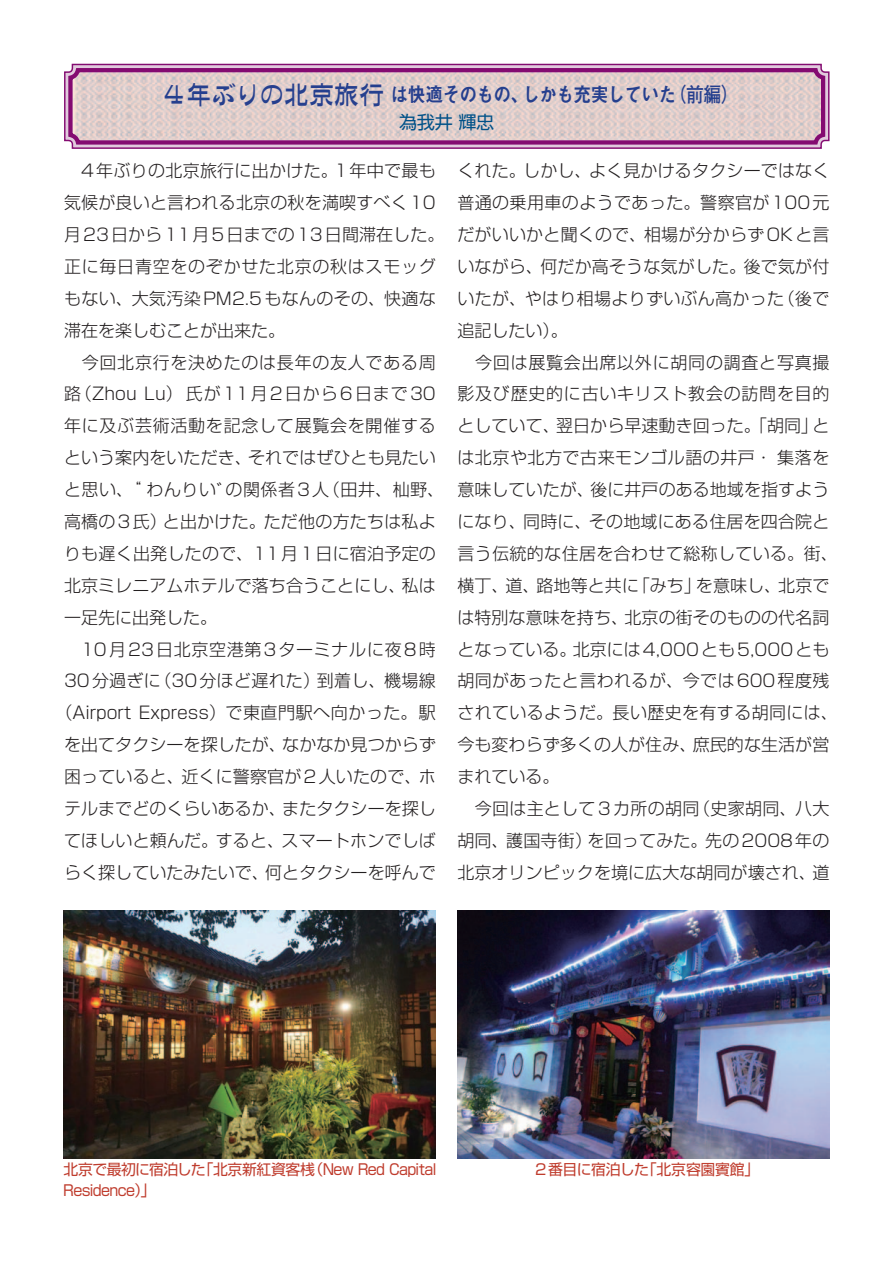
<style>
.page{position:relative;width:893px;height:1263px;background:#fff}
.page>*{position:absolute;margin:0;border:0;box-sizing:border-box;transform-origin:0 0}
.t1{font:20.4px "Midashi Go Pro MB31";letter-spacing:-.05em;color:#253f8e;scale:.87 1}
.t2{font:18px "Shin Go Pro";color:#005188}
.t3{font:300 16.95px/32px "Shin Go Pro";letter-spacing:.01em;color:#231f20}
.t4{font:300 16.95px "Shin Go Pro";letter-spacing:.045em;color:#231f20}
.t5{font:300 16.95px "Shin Go Pro";letter-spacing:.055em;color:#231f20}
.t6{font:300 16.95px "Shin Go Pro";letter-spacing:.03em;color:#231f20}
.t7{font:300 16.95px "Shin Go Pro";letter-spacing:.04em;color:#231f20}
.t8{font:14.85px/21.3px "Shin Go Pro";letter-spacing:-.035em;color:#bf3c2d}
.s1{font-family:"DF Ga Gei W6 WINP RKSJ H";font-size:25.5px}
.s2{font-family:"Futo Go B101 Pro";font-weight:700}
</style>
<div class="page">
<img style="left:64px;top:910px;width:372px;height:248px">
<svg style="left:64px;top:63px;width:766px;height:86px;background:#dbc5c8"></svg>
<div style="left:68px;top:68px;width:757px;height:77px;border:4px solid #840b71;border-radius:7px"></div>
<img style="left:457px;top:910px;width:372px;height:248px">
<p class="t1" style="left:164px;top:78px;width:662px"><span class="s1">4年ぶりの北京旅行</span>は快適そのもの、しかも充実していた<span class="s2">（前編）</span></p>
<p class="t2" style="left:399px;top:107px;width:96px">為我井 輝忠</p>
<p class="t3" style="left:64px;top:153px;width:373px">　4年ぶりの北京旅行に出かけた。1年中で最も</p>
<p class="t3" style="left:64px;top:185px;width:373px">気候が良いと言われる北京の秋を満喫すべく10</p>
<p class="t3" style="left:64px;top:216px;width:382px">月23日から11月5日までの13日間滞在した。</p>
<p class="t4" style="left:64px;top:252px;width:373px">正に毎日青空をのぞかせた北京の秋はスモッグ</p>
<p class="t3" style="left:64px;top:280px;width:373px">もない、大気汚染PM2.5もなんのその、快適な</p>
<p class="t3" style="left:64px;top:312px;width:223px">滞在を楽しむことが出来た。</p>
<p class="t4" style="left:64px;top:348px;width:373px">　今回北京行を決めたのは長年の友人である周</p>
<p class="t5" style="left:64px;top:380px;width:373px">路（Zhou Lu）氏が11月2日から6日まで30</p>
<p class="t4" style="left:64px;top:412px;width:373px">年に及ぶ芸術活動を記念して展覧会を開催する</p>
<p class="t3" style="left:64px;top:440px;width:373px">という案内をいただき、それではぜひとも見たい</p>
<p class="t6" style="left:64px;top:476px;width:382px">と思い、“ わんりい゛の関係者3人（田井、杣野、</p>
<p class="t3" style="left:64px;top:503px;width:373px">高橋の3氏）と出かけた。ただ他の方たちは私よ</p>
<p class="t3" style="left:64px;top:535px;width:373px">りも遅く出発したので、11月1日に宿泊予定の</p>
<p class="t3" style="left:64px;top:567px;width:373px">北京ミレニアムホテルで落ち合うことにし、私は</p>
<p class="t3" style="left:64px;top:599px;width:155px">一足先に出発した。</p>
<p class="t7" style="left:64px;top:635px;width:373px">　10月23日北京空港第3ターミナルに夜8時</p>
<p class="t3" style="left:64px;top:663px;width:373px">30分過ぎに（30分ほど遅れた）到着し、機場線</p>
<p class="t3" style="left:56px;top:695px;width:382px">（Airport Express）で東直門駅へ向かった。駅</p>
<p class="t3" style="left:64px;top:727px;width:373px">を出てタクシーを探したが、なかなか見つからず</p>
<p class="t3" style="left:64px;top:759px;width:373px">困っていると、近くに警察官が2人いたので、ホ</p>
<p class="t3" style="left:64px;top:790px;width:373px">テルまでどのくらいあるか、またタクシーを探し</p>
<p class="t3" style="left:64px;top:822px;width:373px">てほしいと頼んだ。すると、スマートホンでしば</p>
<p class="t3" style="left:64px;top:854px;width:373px">らく探していたみたいで、何とタクシーを呼んで</p>
<p class="t3" style="left:457px;top:153px;width:382px">くれた。しかし、よく見かけるタクシーではなく普通の乗用車のようであった。警察官が100元だがいいかと聞くので、相場が分からずOKと言いながら、何だか高そうな気がした。後で気が付いたが、やはり相場よりずいぶん高かった（後で追記したい）。<br>　今回は展覧会出席以外に胡同の調査と写真撮影及び歴史的に古いキリスト教会の訪問を目的としていて、翌日から早速動き回った。「胡同」とは北京や北方で古来モンゴル語の井戸・集落を意味していたが、後に井戸のある地域を指すようになり、同時に、その地域にある住居を四合院と言う伝統的な住居を合わせて総称している。街、横丁、道、路地等と共に「みち」を意味し、北京では特別な意味を持ち、北京の街そのものの代名詞となっている。北京には4,000とも5,000とも胡同があったと言われるが、今では600程度残されているようだ。長い歴史を有する胡同には、今も変わらず多くの人が住み、庶民的な生活が営まれている。<br>　今回は主として３カ所の胡同（史家胡同、八大胡同、護国寺街）を回ってみた。先の2008年の北京オリンピックを境に広大な胡同が壊され、道</p>
<p class="t8" style="left:63px;top:1156px;width:374px">北京で最初に宿泊した「北京新紅資客桟（New Red Capital<br>Residence）」</p>
<p class="t8" style="left:535px;top:1156px;width:226px">2番目に宿泊した「北京容園賓館」</p>
</div>
